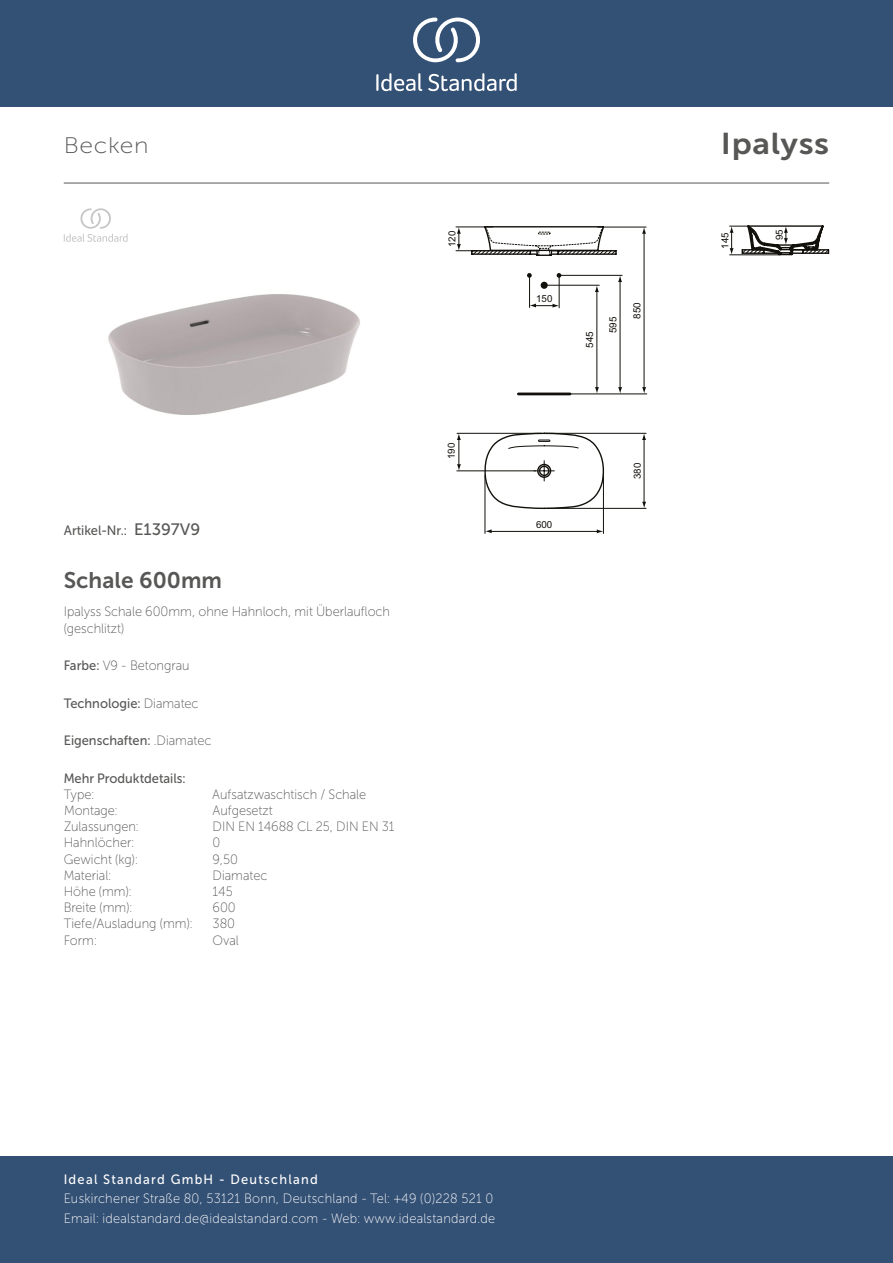
<style>
.page{position:relative;width:893px;height:1263px;background:#fff}
.page>*{position:absolute;margin:0;border:0;box-sizing:border-box;transform-origin:0 0}
._001_Produkttyp{font:30px "Museo Sans 700";letter-spacing:.02em;color:#575756;scale:1.1 1}
.t1{font:22.5px "Museo Sans Cyrl 700";color:#575756}
.t2{font:22.5px "Museo Sans Cyrl 100";letter-spacing:.03em;color:#575756;scale:1.1 1}
.t3{font:13.5px/19.5px "Museo Sans Cyrl 100";letter-spacing:.02em;color:#fff;scale:.95 1}
.Marketing_Descriptio{font:13.5px/16.2px "Museo Sans Cyrl 100";color:#575756;scale:.95 1}
.Features{font:13.5px "Museo Sans Cyrl 500";color:#575756;scale:.95 1}
.Accreditations{font:13.5px "Museo Sans Cyrl 100";color:#575756;scale:.95 1}
.t4{font:13.5px "Museo Sans Cyrl 500";letter-spacing:.1em;color:#fff;scale:.95 1}
.Type{font:13.5px "Museo Sans Cyrl 100";color:#575756;scale:.95 1}
.Depth__mm{font:13.5px "Museo Sans Cyrl 100";color:#575756;scale:.95 1}
.Technology{font:13.5px "Museo Sans Cyrl 500";color:#575756;scale:.95 1}
.sku{font:13.5px "Museo Sans Cyrl 500";color:#575756;scale:.95 1}
.Colour{font:13.5px "Museo Sans Cyrl 100";color:#575756;scale:.95 1}
.Mounting{font:13.5px "Museo Sans Cyrl 100";color:#575756;scale:.95 1}
.Material{font:13.5px "Museo Sans Cyrl 100";color:#575756;scale:.95 1}
.Net_Weight__kg{font:13.5px "Museo Sans Cyrl 100";color:#575756;scale:.95 1}
.Width__mm{font:13.5px "Museo Sans Cyrl 100";color:#575756;scale:.95 1}
.Tap_Holes{font:13.5px "Museo Sans Cyrl 100";color:#575756;scale:.95 1}
.Height__mm{font:13.5px "Museo Sans Cyrl 100";color:#575756;scale:.95 1}
.Shape{font:13.5px "Museo Sans Cyrl 100";color:#575756;scale:.95 1}
.t5{font:9.9px "Arial";color:#12100b}
.t6{font:9.75px "Arial";color:#12100b}
.s1{font-size:16.5px}
.s2{font-family:"Museo Sans Cyrl 500"}
.s3{font-family:"Museo Sans Cyrl 100"}
</style>
<div class="page">
<div style="left:0;top:1157px;width:893px;height:106px;background:#335075"></div>
<div style="left:0;top:0;width:893px;height:107px;background:#335075"></div>
<svg style="left:428px;top:73px;width:89px;height:18px"></svg>
<svg style="left:376px;top:73px;width:46px;height:18px"></svg>
<svg style="left:413px;top:18px;width:67px;height:44px"></svg>
<hr style="left:64px;top:183px;width:765px;height:1px;background:#575756">
<hr style="left:518px;top:393px;width:52px;height:2px;background:#12100b">
<div style="left:541px;top:282px;width:7px;height:7px;background:#12100b;border-radius:50%"></div>
<svg style="left:527px;top:273px;width:5px;height:5px"></svg>
<svg style="left:557px;top:273px;width:4px;height:5px"></svg>
<svg style="left:482px;top:432px;width:124px;height:78px"></svg>
<svg style="left:730px;top:225px;width:99px;height:31px"></svg>
<hr style="left:644px;top:232px;width:1px;height:157px;background:#12100b">
<svg style="left:642px;top:387px;width:4px;height:7px"></svg>
<svg style="left:642px;top:228px;width:4px;height:6px"></svg>
<hr style="left:597px;top:227px;width:49px;height:1px;background:#12100b">
<hr style="left:561px;top:275px;width:61px;height:1px;background:#12100b">
<hr style="left:546px;top:285px;width:53px;height:1px;background:#12100b">
<hr style="left:620px;top:279px;width:1px;height:110px;background:#12100b">
<svg style="left:618px;top:387px;width:4px;height:7px"></svg>
<svg style="left:618px;top:275px;width:4px;height:7px"></svg>
<hr style="left:596px;top:289px;width:1px;height:100px;background:#12100b">
<svg style="left:595px;top:387px;width:4px;height:7px"></svg>
<svg style="left:595px;top:285px;width:4px;height:7px"></svg>
<hr style="left:518px;top:394px;width:129px;height:1px;background:#12100b">
<svg style="left:529px;top:303px;width:30px;height:5px"></svg>
<hr style="left:559px;top:275px;width:1px;height:33px;background:#12100b">
<hr style="left:529px;top:275px;width:1px;height:32px;background:#12100b">
<svg style="left:456px;top:226px;width:161px;height:30px"></svg>
<hr style="left:457px;top:470px;width:79px;height:1px;background:#12100b">
<hr style="left:547px;top:508px;width:99px;height:1px;background:#12100b">
<hr style="left:544px;top:433px;width:102px;height:1px;background:#12100b">
<hr style="left:644px;top:437px;width:1px;height:67px;background:#12100b">
<svg style="left:642px;top:502px;width:4px;height:6px"></svg>
<svg style="left:642px;top:433px;width:4px;height:7px"></svg>
<svg style="left:457px;top:434px;width:4px;height:37px"></svg>
<hr style="left:457px;top:433px;width:84px;height:1px;background:#12100b">
<hr style="left:490px;top:531px;width:108px;height:1px;background:#12100b">
<svg style="left:597px;top:529px;width:6px;height:4px"></svg>
<svg style="left:486px;top:529px;width:6px;height:4px"></svg>
<hr style="left:485px;top:475px;width:1px;height:58px;background:#12100b">
<hr style="left:603px;top:473px;width:1px;height:60px;background:#12100b">
<hr style="left:456px;top:227px;width:37px;height:1px;background:#12100b">
<img style="left:108px;top:294px;width:252px;height:121px">
<svg style="left:64px;top:208px;width:64px;height:34px"></svg>
<p class="t2" style="left:64px;top:134px;width:79px">Becken</p>
<p class="t6" style="left:446px;top:247px;width:18px;rotate:-90deg">120</p>
<p class="sku" style="left:64px;top:523px;width:145px">Artikel-Nr.: <span class="s1">E1397V9</span></p>
<p class="t1" style="left:64px;top:567px;width:160px">Schale 600mm</p>
<p class="Marketing_Descriptio" style="left:64px;top:604px;width:345px">Ipalyss Schale 600mm, ohne Hahnloch, mit Überlaufloch (geschlitzt)</p>
<p class="Colour" style="left:64px;top:658px;width:134px"><span class="s2">Farbe:</span> V9 - Betongrau</p>
<p class="Technology" style="left:64px;top:695px;width:143px">Technologie: <span class="s3">Diamatec</span></p>
<p class="Features" style="left:64px;top:733px;width:157px">Eigenschaften: <span class="s3">.Diamatec</span></p>
<p class="Features" style="left:64px;top:770px;width:130px">Mehr Produktdetails:</p>
<p class="Type" style="left:64px;top:787px;width:34px">Type:</p>
<p class="Type" style="left:212px;top:787px;width:164px">Aufsatzwaschtisch / Schale</p>
<p class="Mounting" style="left:64px;top:803px;width:58px">Montage:</p>
<p class="Mounting" style="left:213px;top:803px;width:65px">Aufgesetzt</p>
<p class="Accreditations" style="left:64px;top:819px;width:80px">Zulassungen:</p>
<p class="Accreditations" style="left:213px;top:819px;width:193px">DIN EN 14688 CL 25, DIN EN 31</p>
<p class="Tap_Holes" style="left:64px;top:835px;width:76px">Hahnlöcher:</p>
<p class="Tap_Holes" style="left:213px;top:835px;width:10px">0</p>
<p class="Net_Weight__kg" style="left:64px;top:852px;width:79px">Gewicht (kg):</p>
<p class="Net_Weight__kg" style="left:213px;top:852px;width:28px">9,50</p>
<p class="Material" style="left:64px;top:868px;width:51px">Material:</p>
<p class="Material" style="left:213px;top:868px;width:59px">Diamatec</p>
<p class="Height__mm" style="left:64px;top:884px;width:73px">Höhe (mm):</p>
<p class="Height__mm" style="left:213px;top:884px;width:23px">145</p>
<p class="Width__mm" style="left:64px;top:900px;width:74px">Breite (mm):</p>
<p class="Width__mm" style="left:213px;top:900px;width:26px">600</p>
<p class="Depth__mm" style="left:64px;top:916px;width:137px">Tiefe/Ausladung (mm):</p>
<p class="Depth__mm" style="left:213px;top:916px;width:25px">380</p>
<p class="Shape" style="left:64px;top:933px;width:36px">Form:</p>
<p class="Shape" style="left:213px;top:933px;width:29px">Oval</p>
<p class="t6" style="left:445px;top:459px;width:18px;rotate:-90deg">190</p>
<p class="t6" style="left:536px;top:292px;width:18px">150</p>
<p class="t5" style="left:583px;top:348px;width:18px;rotate:-90deg">545</p>
<p class="t5" style="left:606px;top:333px;width:18px;rotate:-90deg">595</p>
<p class="t5" style="left:630px;top:319px;width:18px;rotate:-90deg">850</p>
<p class="t6" style="left:536px;top:518px;width:18px">600</p>
<p class="t6" style="left:631px;top:479px;width:18px;rotate:-90deg">380</p>
<p class="_001_Produkttyp" style="left:721px;top:127px;width:100px">Ipalyss</p>
<p class="t6" style="left:718px;top:249px;width:18px;rotate:-90deg">145</p>
<p class="t6" style="left:773px;top:240px;width:12px;rotate:-90deg">95</p>
<p class="t4" style="left:64px;top:1172px;width:269px">Ideal Standard GmbH - Deutschland</p>
<p class="t3" style="left:64px;top:1189px;width:456px">Euskirchener Straße 80, 53121 Bonn, Deutschland - Tel: +49 (0)228 521 0<br>Email: idealstandard.de@idealstandard.com - Web: www.idealstandard.de</p>
</div>
